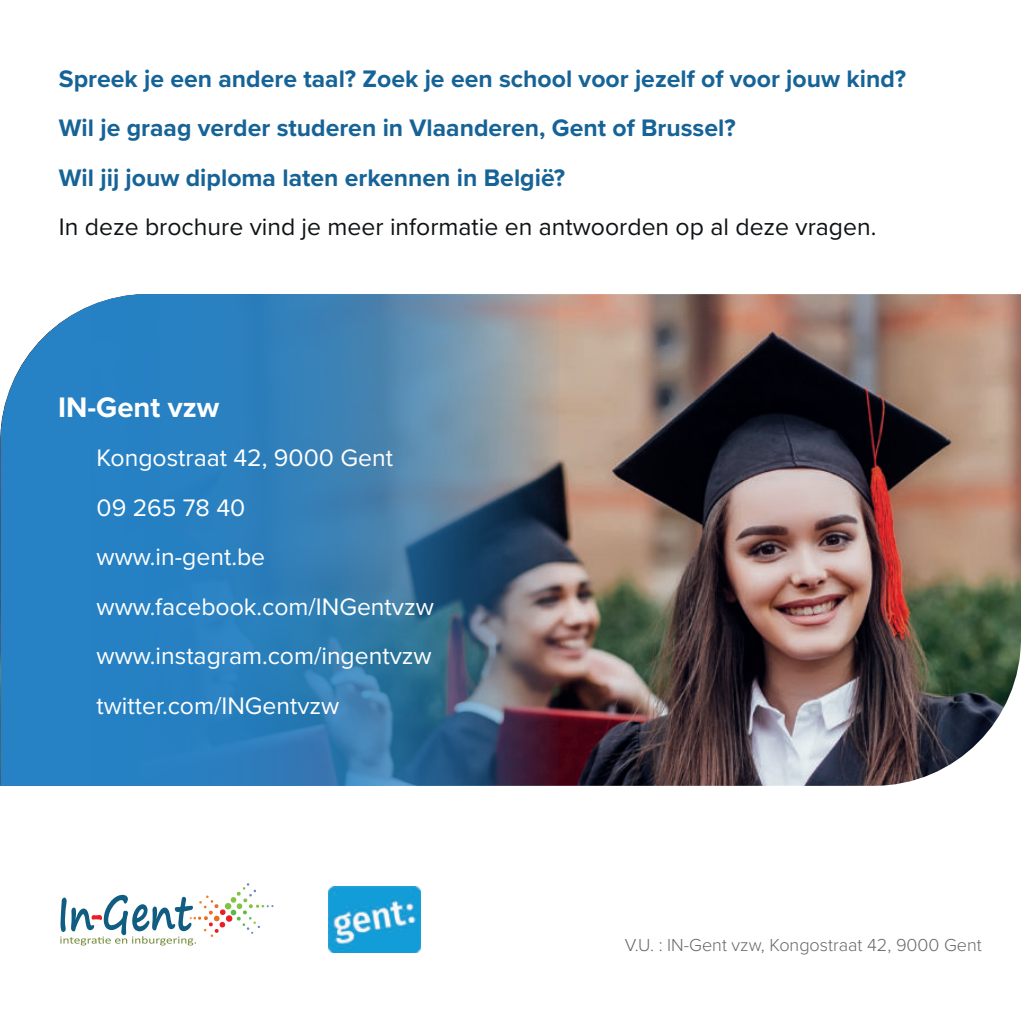
<style>
.page{position:relative;width:1021px;height:1021px;background:#fff}
.page>*{position:absolute;margin:0;border:0;box-sizing:border-box;transform-origin:0 0}
.t1{font:700 29.25px "Proxima Nova";color:#fff}
.t2{font:700 24.75px/49.5px "Proxima Nova";color:#166397}
.t3{font:24.75px/49.5px "Proxima Nova";color:#fff}
.t4{font:24.75px "Proxima Nova";color:#101315}
.t5{font:300 18px "Proxima Nova";color:#656968}
</style>
<div class="page">
<img style="left:559px;top:294px;width:461px;height:491px">
<img style="left:328px;top:886px;width:93px;height:66px">
<svg style="left:60px;top:883px;width:213px;height:62px"></svg>
<svg style="left:0;top:294px;width:559px;height:492px;background:#3e7eae"></svg>
<p class="t2" style="left:59px;top:55px;width:848px">Spreek je een andere taal? Zoek je een school voor jezelf of voor jouw kind?<br>Wil je graag verder studeren in Vlaanderen, Gent of Brussel?<br>Wil jij jouw diploma laten erkennen in België?</p>
<p class="t4" style="left:59px;top:217px;width:819px">In deze brochure vind je meer informatie en antwoorden op al deze vragen.</p>
<p class="t1" style="left:58px;top:394px;width:163px">IN-Gent vzw</p>
<p class="t3" style="left:96px;top:434px;width:339px">Kongostraat 42, 9000 Gent<br>09 265 78 40<br>www.in-gent.be www.facebook.com/INGentvzw www.instagram.com/ingentvzw twitter.com/INGentvzw</p>
<p class="t5" style="left:625px;top:936px;width:358px">V.U. : IN-Gent vzw, Kongostraat 42, 9000 Gent</p>
</div>
